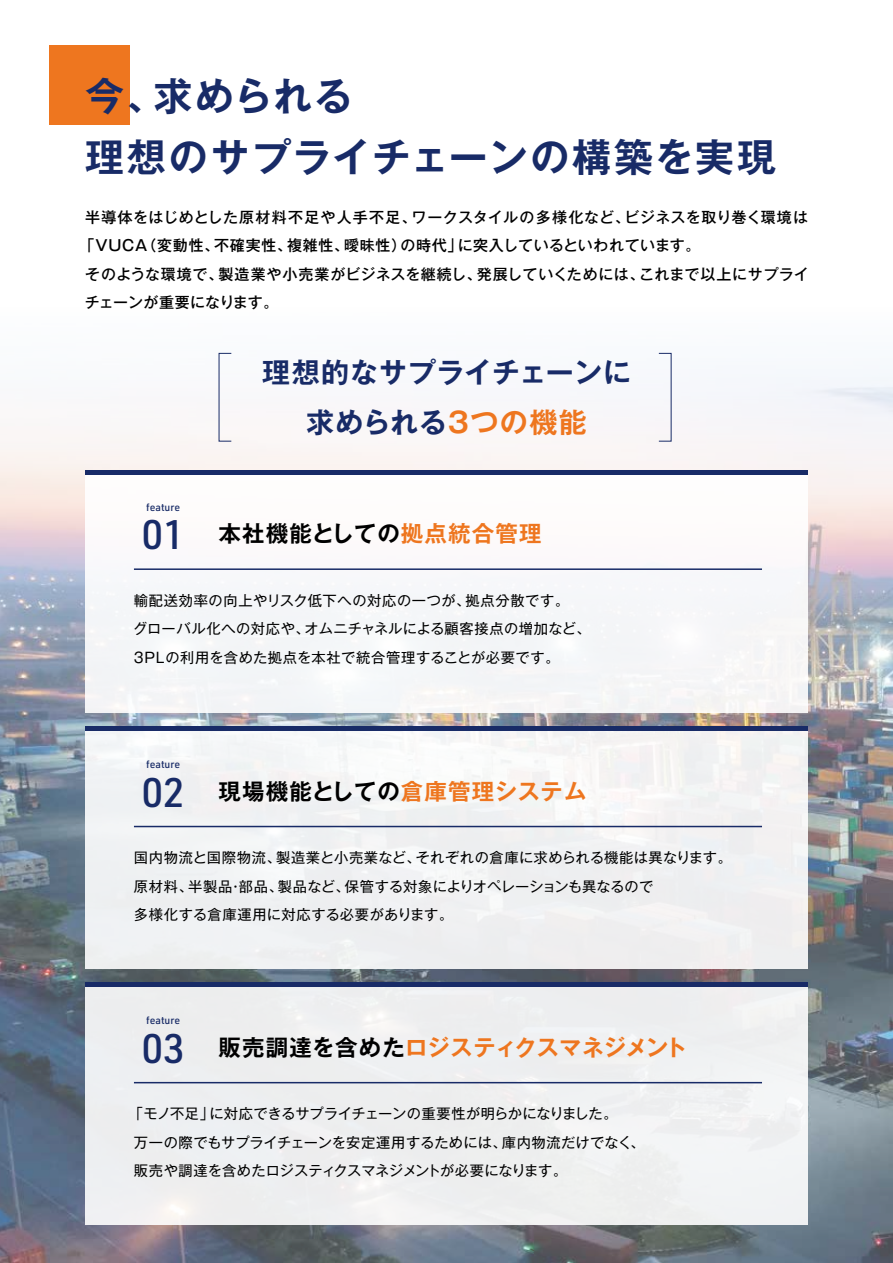
<style>
.page{position:relative;width:893px;height:1263px;background:#fff}
.page>*{position:absolute;margin:0;border:0;box-sizing:border-box;transform-origin:0 0}
.t1{font:500 40.5px "URWDIN";color:#182b67}
.t2{font:700 39px/61.5px "Gothic MB101 Pro De";letter-spacing:.045em;color:#182b67}
.t3{font:700 28.05px/49.5px "Gothic MB101 Pro De";letter-spacing:.03em;color:#182b67;text-align:center}
.t4{font:700 22.5px "Gothic MB101 Pro De";letter-spacing:.05em;color:#000}
.t5{font:700 22.5px "Gothic MB101 Pro De";letter-spacing:.015em;color:#ee761f}
.t6{font:500 15px "Gothic MB101 Pro";letter-spacing:.04em;color:#000}
.t7{font:500 15px/28.5px "Gothic MB101 Pro";letter-spacing:.005em;color:#000}
.t8{font:500 15px "Gothic MB101 Pro";letter-spacing:.085em;color:#000}
.t9{font:500 15px "Gothic MB101 Pro";letter-spacing:.01em;color:#000}
.t10{font:14.25px/28.5px "Gothic MB101 Pro";letter-spacing:.04em;color:#000}
.t11{font:14.25px "Gothic MB101 Pro";letter-spacing:.02em;color:#000}
.t12{font:14.25px/28.5px "Gothic MB101 Pro";color:#000}
.t13{font:14.25px "Gothic MB101 Pro";letter-spacing:-.015em;color:#000}
.t14{font:14.25px "Gothic MB101 Pro";letter-spacing:-.01em;color:#000}
.t15{font:14.25px "Gothic MB101 Pro";letter-spacing:.05em;color:#000}
.t16{font:500 10.5px "URWDIN";letter-spacing:.005em;color:#182b67}
.s1{color:#ee761f}
.s2{color:#000}
</style>
<div class="page">
<img style="left:0;top:352px;width:893px;height:911px">
<div style="left:49px;top:45px;width:80px;height:79px;background:#ee761f"></div>
<div style="left:85px;top:470px;width:723px;height:242px;background:#f7f8fa"></div>
<hr style="left:134px;top:568px;width:628px;height:2px;background:#182b67">
<hr style="left:85px;top:470px;width:723px;height:4px;background:#182b67">
<div style="left:85px;top:726px;width:723px;height:242px;background:#f0f1f3"></div>
<hr style="left:134px;top:826px;width:628px;height:1px;background:#182b67">
<hr style="left:85px;top:726px;width:723px;height:4px;background:#182b67">
<div style="left:85px;top:982px;width:723px;height:243px;background:#eeeff0"></div>
<hr style="left:134px;top:1082px;width:628px;height:1px;background:#182b67">
<hr style="left:85px;top:982px;width:723px;height:4px;background:#182b67">
<h2 class="t2" style="left:85px;top:60px;width:693px">今、<br>理想のサプライチェーンの構築を実現</h2>
<p class="t9" style="left:625px;top:205px;width:185px">ビジネスを取り巻く環境は</p>
<h2 class="t2" style="left:153px;top:60px;width:201px">求められる</h2>
<p class="t6" style="left:412px;top:205px;width:220px">ワークスタイルの多様化など、</p>
<p class="t8" style="left:85px;top:205px;width:333px">半導体をはじめとした原材料不足や人手不足、</p>
<p class="t6" style="left:141px;top:233px;width:79px">（変動性、</p>
<p class="t6" style="left:344px;top:233px;width:64px">曖昧性）</p>
<p class="t6" style="left:80px;top:233px;width:69px">「VUCA</p>
<p class="t6" style="left:287px;top:233px;width:64px">複雑性、</p>
<p class="t6" style="left:214px;top:233px;width:80px">不確実性、</p>
<p class="t6" style="left:400px;top:233px;width:64px">の時代」</p>
<p class="t6" style="left:458px;top:233px;width:244px">に突入しているといわれています。</p>
<p class="t6" style="left:639px;top:262px;width:171px">これまで以上にサプライ</p>
<p class="t6" style="left:219px;top:262px;width:265px">製造業や小売業がビジネスを継続し、</p>
<p class="t6" style="left:477px;top:262px;width:170px">発展していくためには、</p>
<p class="t7" style="left:85px;top:258px;width:195px">そのような環境で、<br>チェーンが重要になります。</p>
<p class="t16" style="left:146px;top:500px;width:36px">feature</p>
<h1 class="t1" style="left:141px;top:508px;width:45px">01</h1>
<h3 class="t3" style="left:262px;top:344px;width:370px">理想的なサプライチェーンに求められる<span class="s1">3つの機能</span></h3>
<h3 class="t4" style="left:219px;top:515px;width:324px">本社機能としての<span class="s1">拠点統合管理</span></h3>
<p class="t10" style="left:304px;top:584px;width:288px;text-indent:-171px">輸配送効率の向上やリスク低下への対応の一つが、<br>オムニチャネルによる顧客接点の増加など、</p>
<p class="t11" style="left:465px;top:589px;width:105px">拠点分散です。</p>
<p class="t10" style="left:133px;top:613px;width:428px">グローバル化への対応や、<br>3PLの利用を含めた拠点を本社で統合管理することが必要です。</p>
<p class="t16" style="left:146px;top:757px;width:36px">feature</p>
<h1 class="t1" style="left:141px;top:765px;width:45px">02</h1>
<h3 class="t4" style="left:219px;top:772px;width:370px">現場機能としての<span class="s1">倉庫管理システム</span></h3>
<p class="t11" style="left:416px;top:846px;width:318px">それぞれの倉庫に求められる機能は異なります。</p>
<p class="t11" style="left:276px;top:846px;width:146px">製造業と小売業など、</p>
<p class="t15" style="left:134px;top:846px;width:149px">国内物流と国際物流、</p>
<p class="t11" style="left:278px;top:874px;width:73px">製品など、</p>
<p class="t14" style="left:345px;top:874px;width:310px">保管する対象によりオペレーションも異なるので</p>
<p class="t10" style="left:134px;top:870px;width:321px">原材料、<br>多様化する倉庫運用に対応する必要があります。</p>
<p class="t11" style="left:188px;top:874px;width:46px">半製品</p>
<p class="t11" style="left:239px;top:874px;width:46px">部品、</p>
<p class="t11" style="left:228px;top:874px;width:16px">・</p>
<p class="t16" style="left:146px;top:1013px;width:36px">feature</p>
<h1 class="t1" style="left:141px;top:1021px;width:45px">03</h1>
<h3 class="t5" style="left:219px;top:1028px;width:470px"><span class="s2">販売調達を含めた</span>ロジスティクスマネジメント</h3>
<p class="t13" style="left:209px;top:1102px;width:410px">に対応できるサプライチェーンの重要性が明らかになりました。</p>
<p class="t11" style="left:129px;top:1102px;width:87px">「モノ不足」</p>
<p class="t12" style="left:134px;top:1126px;width:435px">万一の際でもサプライチェーンを安定運用するためには、<br>販売や調達を含めたロジスティクスマネジメントが必要になります。</p>
<p class="t11" style="left:502px;top:1131px;width:145px">庫内物流だけでなく、</p>
</div>
